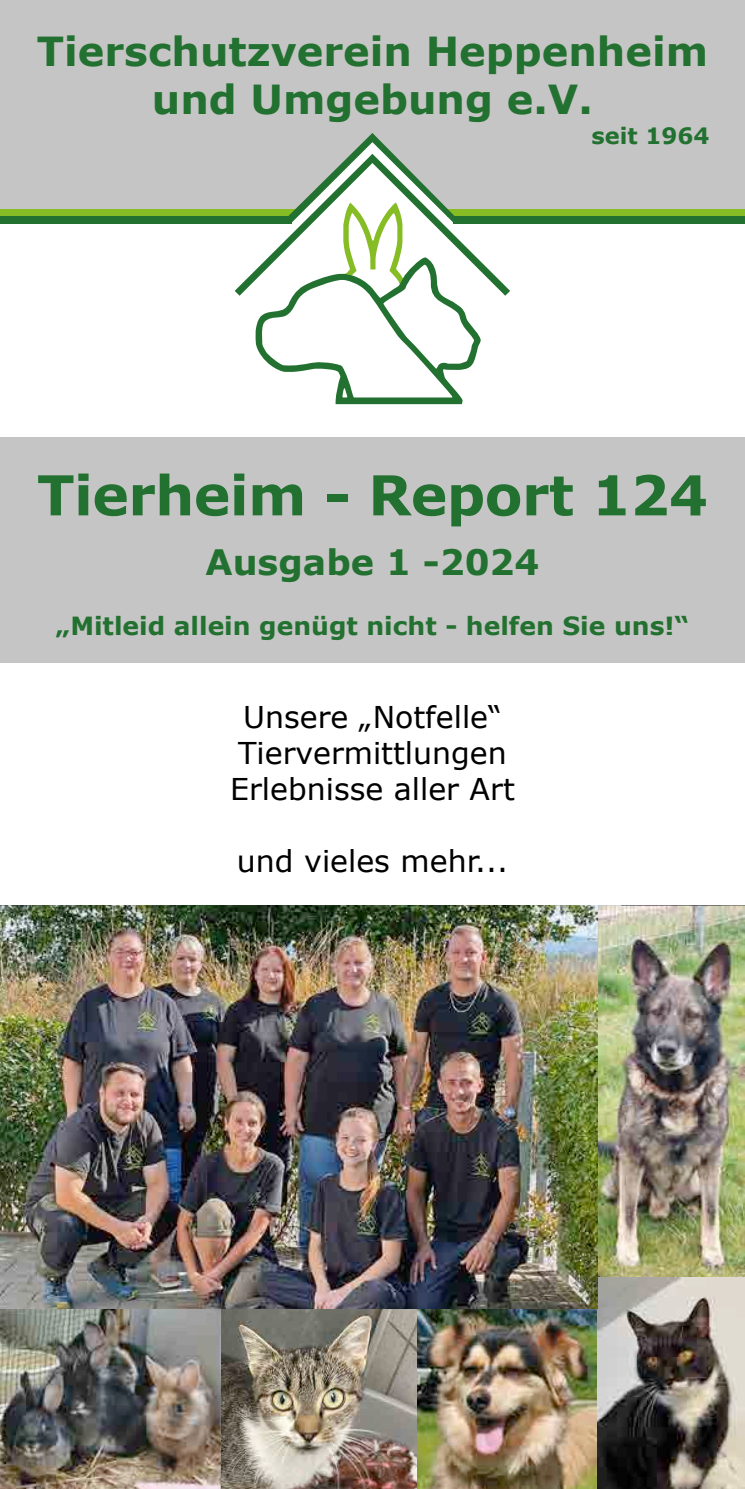
<style>
.page{position:relative;width:745px;height:1489px;background:#fff}
.page>*{position:absolute;margin:0;border:0;box-sizing:border-box;transform-origin:0 0}
.t1{font:700 55px "Verdana";letter-spacing:-.01em;color:#227130}
.t2{font:700 40px/48px "Verdana";color:#227130;text-align:center}
.t3{font:700 35px "Verdana";color:#227130}
.t4{font:30px/36px "Verdana";color:#000;text-align:center}
.t5{font:700 25px "Verdana";color:#227130}
.t6{font:700 22.5px "Verdana";color:#227130}
</style>
<div class="page">
<img style="left:0;top:1307px;width:597px;height:181px">
<img style="left:597px;top:905px;width:147px;height:583px">
<img style="left:221px;top:1307px;width:195px;height:181px">
<div style="left:0;top:0;width:744px;height:214px;background:#c6c5c5"></div>
<svg style="left:184px;top:223px;width:376px;height:215px"></svg>
<div style="left:0;top:209px;width:296px;height:7px;background:#86bc24"></div>
<div style="left:447px;top:209px;width:297px;height:7px;background:#86bc24"></div>
<svg style="left:234px;top:133px;width:276px;height:271px"></svg>
<div style="left:0;top:216px;width:291px;height:7px;background:#227130"></div>
<div style="left:453px;top:216px;width:291px;height:7px;background:#227130"></div>
<div style="left:0;top:438px;width:744px;height:225px;background:#c6c5c5"></div>
<img style="left:0;top:905px;width:597px;height:402px">
<h2 class="t2" style="left:37px;top:28px;width:672px">Tierschutzverein Heppenheim und Umgebung e.V.</h2>
<p class="t6" style="left:591px;top:121px;width:119px">seit 1964</p>
<h1 class="t1" style="left:37px;top:459px;width:672px">Tierheim - Report 124</h1>
<p class="t3" style="left:205px;top:540px;width:335px">Ausgabe 1 -2024</p>
<p class="t5" style="left:56px;top:610px;width:634px">„Mitleid allein genügt nicht - helfen Sie uns!“</p>
<p class="t4" style="left:230px;top:699px;width:286px">Unsere „Notfelle“<br>Tiervermittlungen<br>Erlebnisse aller Art</p>
<p class="t4" style="left:237px;top:843px;width:272px">und vieles mehr...</p>
</div>
